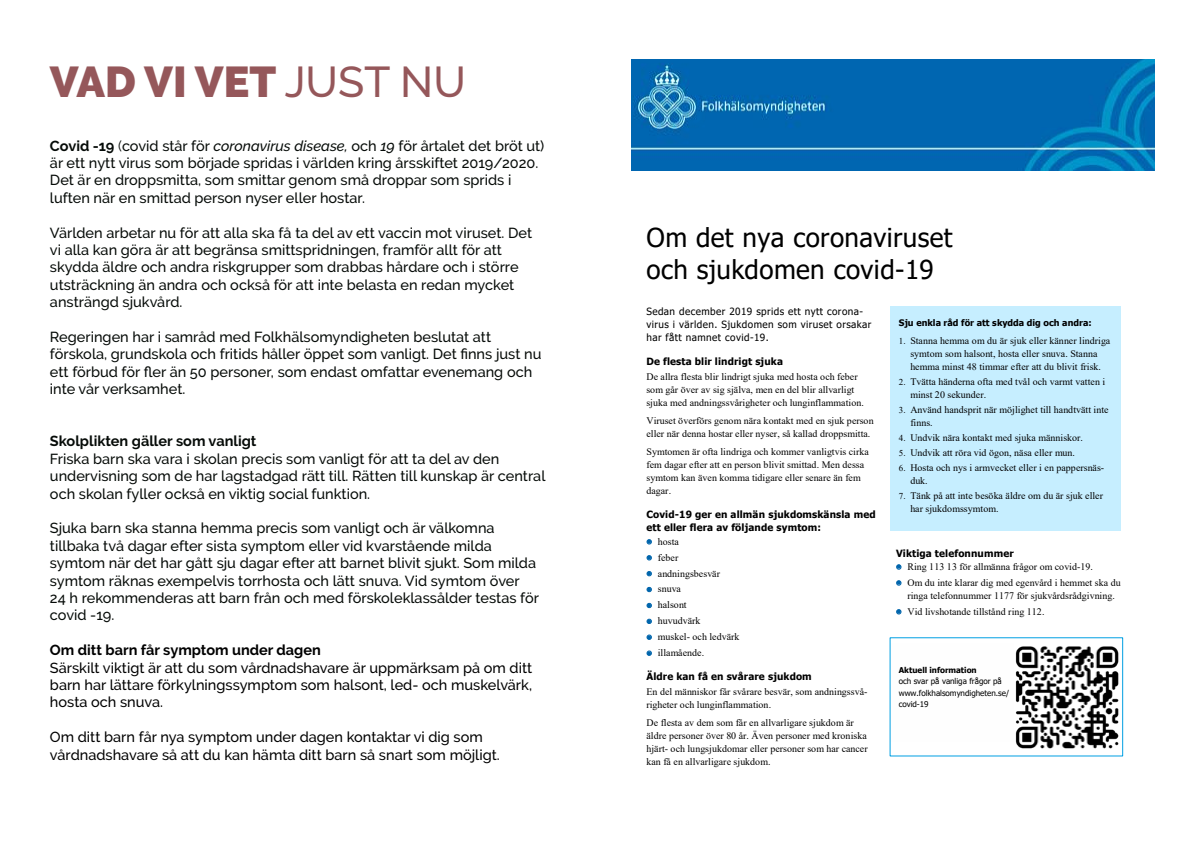
<style>
.page{position:relative;width:1191px;height:842px;background:#fff}
.page>*{position:absolute;margin:0;border:0;box-sizing:border-box;transform-origin:0 0}
.t1{font:900 43px "Raleway";color:#95575a}
.t2{font:26px/31.9px "Tahoma";letter-spacing:.015em;color:#000}
.t3{font:500 14.5px/17.4px "Raleway";color:#060b08}
.t4{font:500 14.5px/17.4px "Raleway";color:#000;text-align:justify}
.t5{font:700 14.5px "Raleway";color:#000}
.t6{font:700 14.5px "Raleway";color:#060b08}
.t7{font:10px/13px "Times New Roman";color:#000}
.t8{font:700 10px/13px "Tahoma";letter-spacing:.01em;color:#000}
.t9{font:10px/13px "Tahoma";letter-spacing:.04em;color:#000}
.t10{font:700 9px "Tahoma";color:#000}
.t11{font:8px/11.5px "Tahoma";letter-spacing:-.005em;color:#000}
.t12{font:700 8px "Tahoma";color:#000}
.s1{font-weight:500}
.s2{font-weight:700}
.s3{font-weight:400}
.s4{font-style:italic}
.s5{color:#0065ac}
.s6{font-size:9px}
</style>
<div class="page">
<img style="left:631px;top:59px;width:524px;height:111px">
<img style="left:890px;top:643px;width:1px;height:99px">
<img style="left:1015px;top:646px;width:104px;height:103px">
<div style="left:890px;top:307px;width:230px;height:224px;background:#c6eeff"></div>
<h1 class="t1" style="left:50px;top:57px;width:417px">VAD VI VET <span class="s1">JUST NU</span></h1>
<p class="t3" style="left:50px;top:137px;width:496px"><span class="s2">Covid -19</span> <span class="s3">(</span>covid står för <span class="s4">coronavirus disease,</span> och <span class="s4">19</span> för årtalet det bröt ut) är ett nytt virus som började spridas i världen kring årsskiftet 2019/2020.<br>Det är en droppsmitta, som smittar genom små droppar som sprids i luften när en smittad person nyser eller hostar.</p>
<p class="t3" style="left:50px;top:224px;width:483px">Världen arbetar nu för att alla ska få ta del av ett vaccin mot viruset. Det vi alla kan göra är att begränsa smittspridningen, framför allt för att skydda äldre och andra riskgrupper som drabbas hårdare och i större utsträckning än andra och också för att inte belasta en redan mycket ansträngd sjukvård.</p>
<h3 class="t3" style="left:50px;top:328px;width:493px">Regeringen har i samråd med Folkhälsomyndigheten beslutat att förskola, grundskola och fritids håller öppet som vanligt. Det finns just nu ett förbud för fler än 50 personer, som endast omfattar evenemang och inte vår verksamhet.</h3>
<h3 class="t6" style="left:50px;top:433px;width:208px">Skolplikten gäller som vanligt</h3>
<h3 class="t3" style="left:50px;top:450px;width:497px">Friska barn ska vara i skolan precis som vanligt för att ta del av den undervisning som de har lagstadgad rätt till. Rätten till kunskap är central och skolan fyller också en viktig social funktion.</h3>
<p class="t3" style="left:50px;top:520px;width:490px">Sjuka barn ska stanna hemma precis som vanligt och är välkomna tillbaka två dagar efter sista symptom eller vid kvarstående milda symtom när det har gått sju dagar efter att barnet blivit sjukt. Som milda symtom räknas exempelvis torrhosta och lätt snuva. Vid symtom över 24 h rekommenderas att barn från och med förskoleklassålder testas för covid -19.</p>
<h3 class="t5" style="left:50px;top:642px;width:272px">Om ditt barn får symptom under dagen</h3>
<h3 class="t4" style="left:50px;top:659px;width:484px">Särskilt viktigt är att du som vårdnadshavare är uppmärksam på om ditt barn har lättare förkylningssymptom som halsont, led- och muskelvärk, hosta och snuva.</h3>
<h3 class="t4" style="left:50px;top:728px;width:451px">Om ditt barn får nya symptom under dagen kontaktar vi dig som vårdnadshavare så att du kan hämta ditt barn så snart som möjligt.</h3>
<h2 class="t2" style="left:646px;top:223px;width:307px">Om det nya coronaviruset och sjukdomen covid-19</h2>
<p class="t9" style="left:646px;top:306px;width:226px">Sedan december 2019 sprids ett nytt corona&shy;virus i världen. Sjukdomen som viruset orsakar har fått namnet covid-19.</p>
<p class="t8" style="left:646px;top:355px;width:138px">De flesta blir lindrigt sjuka</p>
<p class="t7" style="left:646px;top:370px;width:219px">De allra flesta blir lindrigt sjuka med hosta och feber som går över av sig själva, men en del blir allvarligt sjuka med andningssvårigheter och lunginflammation.</p>
<p class="t7" style="left:646px;top:414px;width:229px">Viruset överförs genom nära kontakt med en sjuk person eller när denna hostar eller nyser, så kallad droppsmitta.</p>
<p class="t7" style="left:646px;top:445px;width:224px">Symtomen är ofta lindriga och kommer vanligtvis cirka fem dagar efter att en person blivit smittad. Men dessa symtom kan även komma tidigare eller senare än fem dagar.</p>
<p class="t8" style="left:646px;top:509px;width:231px">Covid-19 ger en allmän sjukdomskänsla med ett eller flera av följande symtom:</p>
<p class="t7" style="left:646px;top:535px;width:34px"><span class="s5">•</span> hosta</p>
<p class="t7" style="left:646px;top:551px;width:33px"><span class="s5">•</span> feber</p>
<p class="t7" style="left:646px;top:566px;width:75px"><span class="s5">•</span> andningsbesvär</p>
<p class="t7" style="left:646px;top:582px;width:36px"><span class="s5">•</span> snuva</p>
<p class="t7" style="left:646px;top:598px;width:42px"><span class="s5">•</span> halsont</p>
<p class="t7" style="left:646px;top:614px;width:56px"><span class="s5">•</span> huvudvärk</p>
<p class="t7" style="left:646px;top:630px;width:94px"><span class="s5">•</span> muskel- och ledvärk</p>
<p class="t7" style="left:646px;top:646px;width:59px"><span class="s5">•</span> illamående.</p>
<p class="t8" style="left:646px;top:670px;width:167px">Äldre kan få en svårare sjukdom</p>
<p class="t7" style="left:646px;top:685px;width:222px">En del människor får svårare besvär, som andningssvå&shy;righeter och lunginflammation.</p>
<p class="t7" style="left:646px;top:716px;width:223px">De flesta av dem som får en allvarligare sjukdom är äldre personer över 80 år. Även personer med kroniska hjärt- och lungsjukdomar eller personer som har cancer kan få en allvarligare sjukdom.</p>
<p class="t10" style="left:899px;top:316px;width:194px">Sju enkla råd för att skydda dig och andra:</p>
<p class="t7" style="left:899px;top:334px;width:213px;text-align:center"><span class="s6">1.</span> Stanna hemma om du är sjuk eller känner lindriga symtom som halsont, hosta eller snuva. Stanna hemma minst 48 timmar efter att du blivit frisk.</p>
<p class="t7" style="left:910px;top:375px;width:196px;text-indent:-11px"><span class="s6">2.</span> Tvätta händerna ofta med tvål och varmt vatten i minst 20 sekunder.</p>
<p class="t7" style="left:910px;top:403px;width:200px;text-indent:-11px"><span class="s6">3.</span> Använd handsprit när möjlighet till handtvätt inte finns.</p>
<p class="t7" style="left:899px;top:431px;width:186px"><span class="s6">4.</span> Undvik nära kontakt med sjuka människor.</p>
<p class="t7" style="left:899px;top:446px;width:178px"><span class="s6">5.</span> Undvik att röra vid ögon, näsa eller mun.</p>
<p class="t7" style="left:910px;top:461px;width:195px;text-indent:-11px"><span class="s6">6.</span> Hosta och nys i armvecket eller i en pappersnäs&shy;duk.</p>
<p class="t7" style="left:910px;top:489px;width:194px;text-indent:-11px"><span class="s6">7.</span> Tänk på att inte besöka äldre om du är sjuk eller har sjukdomssymtom.</p>
<p class="t8" style="left:896px;top:547px;width:119px">Viktiga telefonnummer</p>
<p class="t7" style="left:896px;top:560px;width:198px"><span class="s5">•</span> Ring 113 13 för allmänna frågor om covid-19.</p>
<p class="t7" style="left:896px;top:576px;width:226px;text-align:center"><span class="s5">•</span> Om du inte klarar dig med egenvård i hemmet ska du ringa telefonnummer 1177 för sjukvårdsrådgivning.</p>
<p class="t7" style="left:896px;top:605px;width:150px"><span class="s5">•</span> Vid livshotande tillstånd ring 112.</p>
<p class="t12" style="left:898px;top:664px;width:79px">Aktuell information</p>
<p class="t11" style="left:898px;top:676px;width:112px">och svar på vanliga frågor på www.folkhalsomyndigheten.se/ covid-19</p>
</div>
